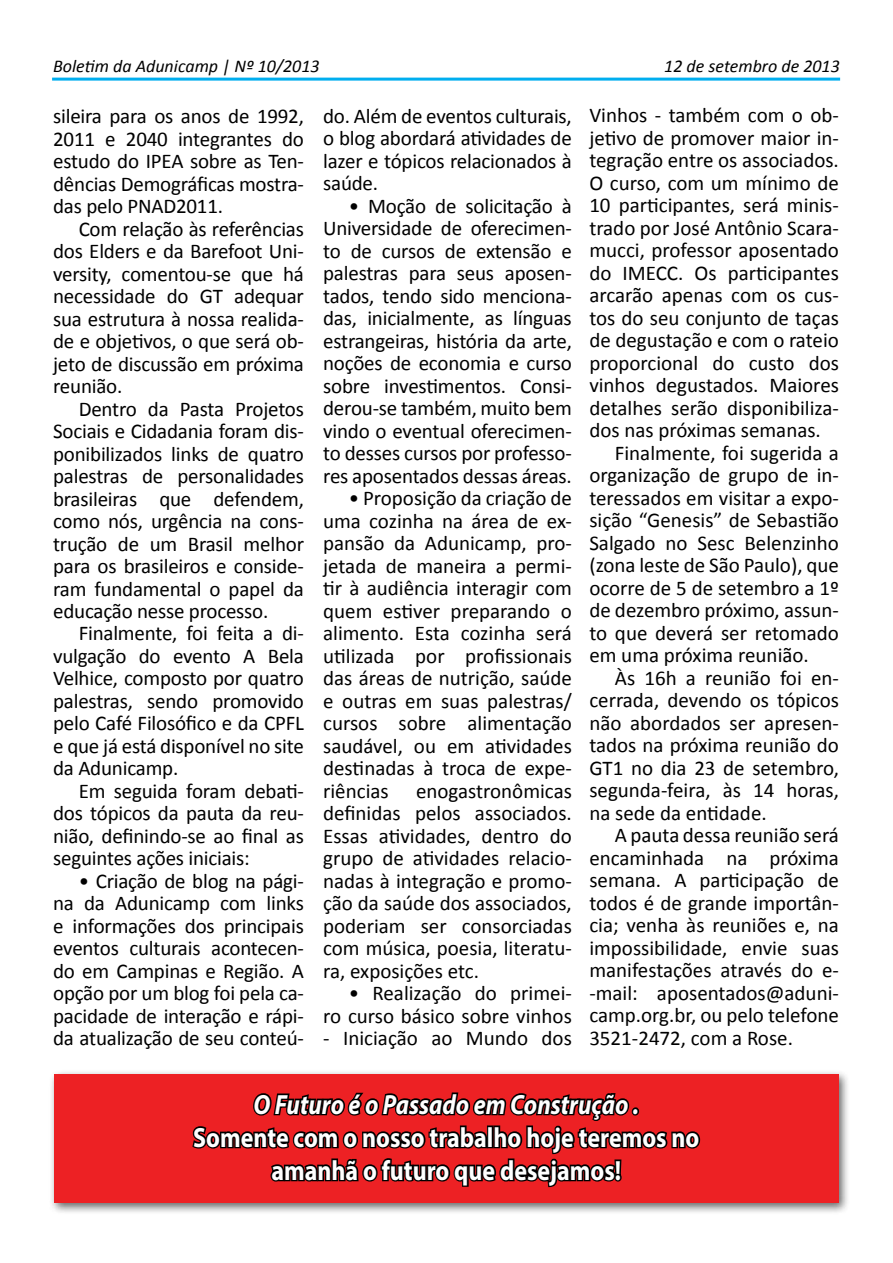
<style>
.page{position:relative;width:893px;height:1263px;background:#fff}
.page>*{position:absolute;margin:0;border:0;box-sizing:border-box;transform-origin:0 0}
.t1{font:700 27.9px/33px "Myriad Pro";color:#fff;text-align:center;scale:.86 1}
.t2{font:italic 700 27.9px "Myriad Pro";color:#fff;scale:.86 1}
.t3{font:21px/22.5px "Calibri";color:#000;text-align:justify}
.t4{font:italic 18px "Calibri";color:#000}
</style>
<div class="page">
<hr style="left:52px;top:78px;width:788px;height:3px;background:#00aeef">
<div style="left:49px;top:1069px;width:801px;height:145px;background:#000;opacity:.6"></div>
<div style="left:54px;top:1075px;width:784px;height:128px;background:#ed2124"></div>
<svg style="left:190px;top:1069px;width:512px;height:145px"></svg>
<p class="t4" style="left:53px;top:53px;width:268px">Boletim da Adunicamp | Nº 10/2013</p>
<p class="t4" style="left:664px;top:54px;width:177px">12 de setembro de 2013</p>
<p class="t3" style="left:53px;top:105px;width:252px">sileira para os anos de 1992, 2011 e 2040 integrantes do estudo do IPEA sobre as Ten&shy;dências Demográficas mostra&shy;das pelo PNAD2011.</p>
<p class="t3" style="left:53px;top:217px;width:252px;text-indent:26px">Com relação às referências dos Elders e da Barefoot Uni&shy;versity, comentou-se que há necessidade do GT adequar sua estrutura à nossa realida&shy;de e objetivos, o que será ob&shy;jeto de discussão em próxima reunião.</p>
<p class="t3" style="left:53px;top:397px;width:252px;text-indent:26px">Dentro da Pasta Projetos Sociais e Cidadania foram dis&shy;ponibilizados links de quatro palestras de personalidades brasileiras que defendem, como nós, urgência na cons&shy;trução de um Brasil melhor para os brasileiros e conside&shy;ram fundamental o papel da educação nesse processo.</p>
<p class="t3" style="left:53px;top:622px;width:252px;text-indent:26px">Finalmente, foi feita a di&shy;vulgação do evento A Bela Velhice, composto por quatro palestras, sendo promovido pelo Café Filosófico e da CPFL e que já está disponível no site da Adunicamp.</p>
<p class="t3" style="left:53px;top:780px;width:252px;text-indent:26px">Em seguida foram debati&shy;dos tópicos da pauta da reu&shy;nião, definindo-se ao final as seguintes ações iniciais:</p>
<p class="t3" style="left:53px;top:870px;width:252px;text-indent:26px">• Criação de blog na pági&shy;na da Adunicamp com links e informações dos principais eventos culturais acontecen&shy;do em Campinas e Região. A opção por um blog foi pela ca&shy;pacidade de interação e rápi&shy;da atualização de seu conteú-</p>
<p class="t3" style="left:589px;top:104px;width:251px">Vinhos - também com o ob-</p>
<p class="t3" style="left:589px;top:127px;width:251px">jetivo de promover maior in-</p>
<p class="t3" style="left:589px;top:149px;width:251px">tegração entre os associados.</p>
<p class="t3" style="left:589px;top:172px;width:251px">O curso, com um mínimo de</p>
<p class="t3" style="left:589px;top:194px;width:251px">10 participantes, será minis-</p>
<p class="t3" style="left:589px;top:217px;width:251px">trado por José Antônio Scara-</p>
<p class="t3" style="left:589px;top:239px;width:251px">mucci, professor aposentado</p>
<p class="t3" style="left:589px;top:262px;width:251px">do IMECC. Os participantes</p>
<p class="t3" style="left:589px;top:284px;width:251px">arcarão apenas com os cus-</p>
<p class="t3" style="left:589px;top:307px;width:251px">tos do seu conjunto de taças</p>
<p class="t3" style="left:589px;top:329px;width:251px">de degustação e com o rateio</p>
<p class="t3" style="left:589px;top:352px;width:251px">proporcional do custo dos</p>
<p class="t3" style="left:589px;top:374px;width:251px">vinhos degustados. Maiores</p>
<p class="t3" style="left:589px;top:397px;width:251px">detalhes serão disponibiliza-</p>
<p class="t3" style="left:589px;top:419px;width:233px">dos nas próximas semanas.</p>
<p class="t3" style="left:615px;top:442px;width:226px">Finalmente, foi sugerida a</p>
<p class="t3" style="left:589px;top:464px;width:251px">organização de grupo de in-</p>
<p class="t3" style="left:589px;top:487px;width:251px">teressados em visitar a expo-</p>
<p class="t3" style="left:589px;top:509px;width:251px">sição “Genesis” de Sebastião</p>
<p class="t3" style="left:589px;top:532px;width:251px">Salgado no Sesc Belenzinho</p>
<p class="t3" style="left:589px;top:554px;width:251px">(zona leste de São Paulo), que</p>
<p class="t3" style="left:589px;top:577px;width:251px">ocorre de 5 de setembro a 1º</p>
<p class="t3" style="left:589px;top:599px;width:251px">de dezembro próximo, assun-</p>
<p class="t3" style="left:589px;top:622px;width:251px">to que deverá ser retomado</p>
<p class="t3" style="left:589px;top:644px;width:221px">em uma próxima reunião.</p>
<p class="t3" style="left:615px;top:666px;width:226px">Às 16h a reunião foi en-</p>
<p class="t3" style="left:589px;top:689px;width:251px">cerrada, devendo os tópicos</p>
<p class="t3" style="left:589px;top:711px;width:251px">não abordados ser apresen-</p>
<p class="t3" style="left:589px;top:734px;width:251px">tados na próxima reunião do</p>
<p class="t3" style="left:589px;top:756px;width:251px">GT1 no dia 23 de setembro,</p>
<p class="t3" style="left:589px;top:779px;width:251px">segunda-feira, às 14 horas,</p>
<p class="t3" style="left:589px;top:801px;width:179px">na sede da entidade.</p>
<p class="t3" style="left:615px;top:824px;width:226px">A pauta dessa reunião será</p>
<p class="t3" style="left:589px;top:846px;width:251px">encaminhada na próxima</p>
<p class="t3" style="left:589px;top:869px;width:251px">semana. A participação de</p>
<p class="t3" style="left:589px;top:891px;width:251px">todos é de grande importân-</p>
<p class="t3" style="left:589px;top:914px;width:251px">cia; venha às reuniões e, na</p>
<p class="t3" style="left:589px;top:936px;width:251px">impossibilidade, envie suas</p>
<p class="t3" style="left:589px;top:959px;width:251px">manifestações através do e-</p>
<p class="t3" style="left:589px;top:981px;width:251px">-mail: aposentados@aduni-</p>
<p class="t3" style="left:589px;top:1004px;width:251px">camp.org.br, ou pelo telefone</p>
<p class="t3" style="left:589px;top:1026px;width:205px">3521-2472, com a Rose.</p>
<p class="t3" style="left:323px;top:105px;width:250px">do. Além de eventos culturais, o blog abordará atividades de lazer e tópicos relacionados à saúde.</p>
<p class="t3" style="left:323px;top:195px;width:250px;text-indent:26px">• Moção de solicitação à Universidade de oferecimen&shy;to de cursos de extensão e palestras para seus aposen&shy;tados, tendo sido menciona&shy;das, inicialmente, as línguas estrangeiras, história da arte, noções de economia e curso sobre investimentos. Consi&shy;derou-se também, muito bem vindo o eventual oferecimen&shy;to desses cursos por professo&shy;res aposentados dessas áreas.</p>
<p class="t3" style="left:323px;top:487px;width:250px;text-indent:26px">• Proposição da criação de uma cozinha na área de ex&shy;pansão da Adunicamp, pro&shy;jetada de maneira a permi&shy;tir à audiência interagir com quem estiver preparando o alimento. Esta cozinha será utilizada por profissionais das áreas de nutrição, saúde e outras em suas palestras/ cursos sobre alimentação saudável, ou em atividades destinadas à troca de expe&shy;riências</p>
<p class="t3" style="left:323px;top:779px;width:250px;text-indent:93px">enogastronômicas definidas pelos associados.<br>Essas atividades, dentro do grupo de atividades relacio&shy;nadas à integração e promo&shy;ção da saúde dos associados, poderiam ser consorciadas com música, poesia, literatu&shy;ra, exposições etc.</p>
<p class="t3" style="left:323px;top:982px;width:250px;text-align:right">• Realização do primei-<br>ro curso básico sobre vinhos</p>
<p class="t3" style="left:323px;top:1027px;width:250px">- Iniciação ao Mundo dos</p>
<h1 class="t2" style="left:253px;top:1086px;width:450px">O Futuro é o Passado em Construção .</h1>
<h1 class="t1" style="left:193px;top:1120px;width:590px">Somente com o nosso trabalho hoje teremos no amanhã o futuro que desejamos!</h1>
</div>
